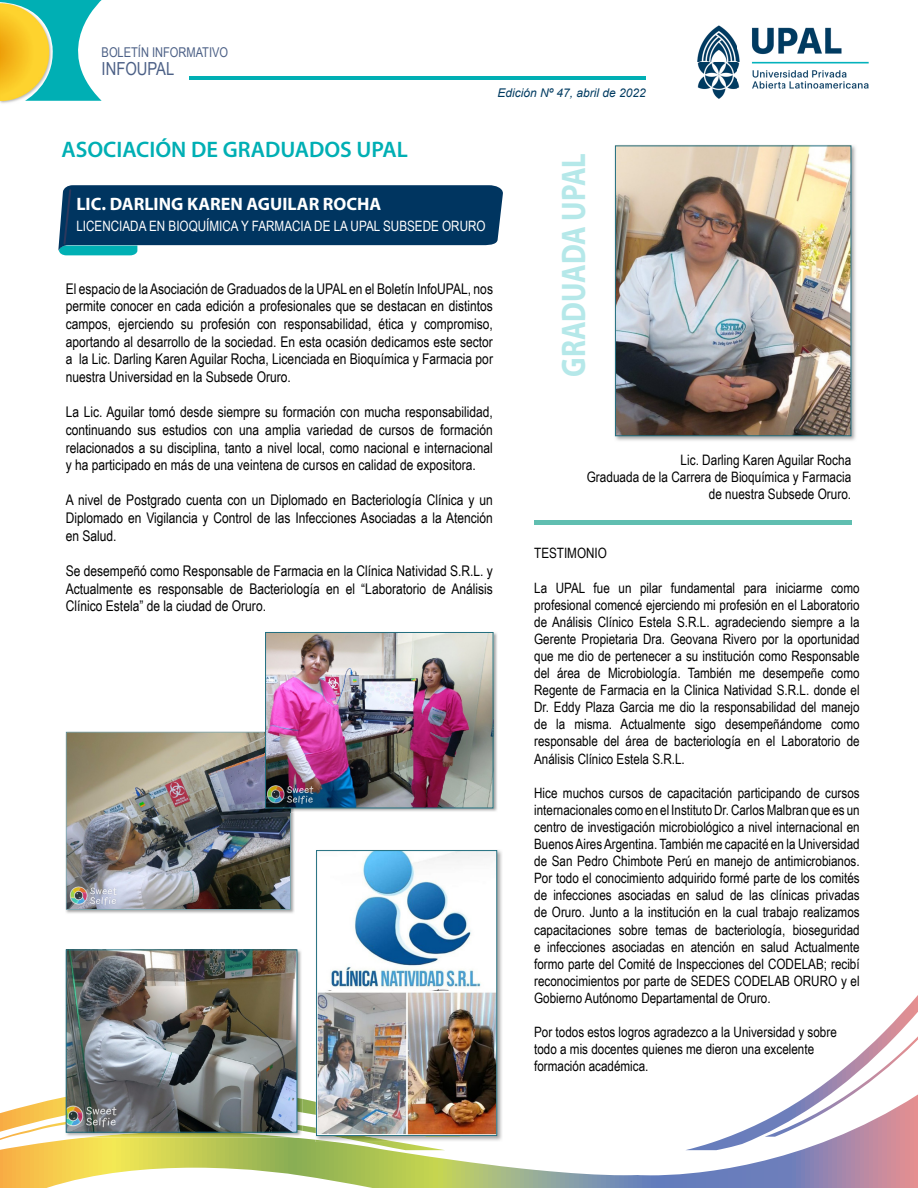
<style>
.page{position:relative;width:918px;height:1188px;background:#fff}
.page>*{position:absolute;margin:0;border:0;box-sizing:border-box;transform-origin:0 0}
.t1{font:700 34.2px "Myriad Pro";color:#b5e8e9;scale:.83 1}
.t2{font:600 22.5px "Myriad Pro";color:#00afb4}
.t3{font:700 18px "Myriad Pro";color:#fff}
.t4{font:18px "Arial Narrow";color:#4c6086}
.t5{font:14.7px/17.7px "Arial Narrow";color:#000;text-align:justify}
.t6{font:14.4px/17.2px "Arial Narrow";color:#000;text-align:right}
.t7{font:14.25px/17.1px "Arial Narrow";color:#000;text-align:justify}
.t8{font:14.25px "Arial Narrow";color:#fff}
.t9{font:13.5px "Arial Narrow";color:#4c6086}
.t10{font:italic 12px "Arial";color:#003b61}
</style>
<div class="page">
<svg style="left:0;top:1150px;width:881px;height:38px"></svg>
<svg style="left:0;top:1035px;width:881px;height:115px"></svg>
<svg style="left:881px;top:995px;width:37px;height:193px"></svg>
<hr style="left:190px;top:76px;width:456px;height:4px;background:#00afb4">
<svg style="left:0;top:0;width:102px;height:103px"></svg>
<img style="left:697px;top:25px;width:172px;height:74px">
<svg style="left:58px;top:185px;width:445px;height:70px;background:#225277"></svg>
<div style="left:534px;top:520px;width:317px;height:5px;background:#60beb0"></div>
<img style="left:614px;top:145px;width:242px;height:296px">
<img style="left:617px;top:148px;width:232px;height:286px">
<div style="left:615px;top:146px;width:236px;height:290px;border:1px solid #226f80"></div>
<img style="left:65px;top:731px;width:229px;height:182px">
<img style="left:66px;top:732px;width:224px;height:178px">
<img style="left:65px;top:949px;width:237px;height:189px">
<img style="left:84px;top:1132px;width:211px;height:6px">
<img style="left:65px;top:1085px;width:237px;height:28px">
<img style="left:65px;top:1113px;width:237px;height:18px">
<img style="left:68px;top:952px;width:227px;height:178px">
<div style="left:66px;top:950px;width:231px;height:182px;border:1px solid #226f80"></div>
<img style="left:295px;top:632px;width:202px;height:180px">
<img style="left:265px;top:808px;width:25px;height:4px">
<img style="left:267px;top:634px;width:224px;height:172px">
<div style="left:265px;top:632px;width:228px;height:176px;border:1px solid #226f80"></div>
<img style="left:315px;top:850px;width:188px;height:292px">
<img style="left:315px;top:1102px;width:148px;height:35px">
<img style="left:315px;top:1128px;width:82px;height:14px">
<img style="left:319px;top:853px;width:176px;height:281px">
<div style="left:317px;top:851px;width:180px;height:285px;border:1px solid #226f80"></div>
<p class="t9" style="left:102px;top:42px;width:128px">BOLETÍN INFORMATIVO</p>
<p class="t4" style="left:102px;top:56px;width:74px">INFOUPAL</p>
<p class="t10" style="left:497px;top:85px;width:150px">Edición Nº 47, abril de 2022</p>
<h2 class="t2" style="left:61px;top:135px;width:348px">ASOCIACIÓN DE GRADUADOS UPAL</h2>
<p class="t3" style="left:76px;top:193px;width:307px">LIC. DARLING KAREN AGUILAR ROCHA</p>
<p class="t8" style="left:76px;top:216px;width:411px">LICENCIADA EN BIOQUÍMICA Y FARMACIA DE LA UPAL SUBSEDE ORURO</p>
<p class="t5" style="left:66px;top:279px;width:429px">El espacio de la Asociación de Graduados de la UPAL en el Boletín InfoUPAL, nos permite conocer en cada edición a profesionales que se destacan en distintos campos, ejerciendo su profesión con responsabilidad, ética y compromiso, aportando al desarrollo de la sociedad. En esta ocasión dedicamos este sector a la Lic. Darling Karen Aguilar Rocha, Licenciada en Bioquímica y Farmacia por nuestra Universidad en la Subsede Oruro.</p>
<p class="t5" style="left:66px;top:403px;width:429px">La Lic. Aguilar tomó desde siempre su formación con mucha responsabilidad, continuando sus estudios con una amplia variedad de cursos de formación relacionados a su disciplina, tanto a nivel local, como nacional e internacional y ha participado en más de una veintena de cursos en calidad de expositora.</p>
<p class="t5" style="left:66px;top:491px;width:429px">A nivel de Postgrado cuenta con un Diplomado en Bacteriología Clínica y un Diplomado en Vigilancia y Control de las Infecciones Asociadas a la Atención en Salud.</p>
<p class="t5" style="left:66px;top:561px;width:429px">Se desempeñó como Responsable de Farmacia en la Clínica Natividad S.R.L. y Actualmente es responsable de Bacteriología en el “Laboratorio de Análisis Clínico Estela” de la ciudad de Oruro.</p>
<h1 class="t1" style="left:551px;top:377px;width:271px;rotate:-90deg">GRADUADA UPAL</h1>
<p class="t6" style="left:587px;top:451px;width:266px">Lic. Darling Karen Aguilar Rocha<br>Graduada de la Carrera de Bioquímica y Farmacia de nuestra Subsede Oruro.</p>
<p class="t7" style="left:534px;top:544px;width:74px">TESTIMONIO</p>
<p class="t7" style="left:534px;top:578px;width:327px">La UPAL fue un pilar fundamental para iniciarme como profesional comencé ejerciendo mi profesión en el Laboratorio de Análisis Clínico Estela S.R.L. agradeciendo siempre a la Gerente Propietaria Dra. Geovana Rivero por la oportunidad que me dio de pertenecer a su institución como Responsable del área de Microbiología. También me desempeñe como Regente de Farmacia en la Clinica Natividad S.R.L. donde el Dr. Eddy Plaza Garcia me dio la responsabilidad del manejo de la misma. Actualmente sigo desempeñándome como responsable del área de bacteriología en el Laboratorio de Análisis Clínico Estela S.R.L.</p>
<p class="t7" style="left:534px;top:784px;width:327px">Hice muchos cursos de capacitación participando de cursos internacionales como en el Instituto Dr. Carlos Malbran que es un centro de investigación microbiológico a nivel internacional en Buenos Aires Argentina. También me capacité en la Universidad de San Pedro Chimbote Perú en manejo de antimicrobianos.<br>Por todo el conocimiento adquirido formé parte de los comités de infecciones asociadas en salud de las clínicas privadas de Oruro. Junto a la institución en la cual trabajo realizamos capacitaciones sobre temas de bacteriología, bioseguridad e infecciones asociadas en atención en salud Actualmente formo parte del Comité de Inspecciones del CODELAB; recibí reconocimientos por parte de SEDES CODELAB ORURO y el Gobierno Autónomo Departamental de Oruro.</p>
<p class="t7" style="left:534px;top:1023px;width:304px;text-align:left">Por todos estos logros agradezco a la Universidad y sobre todo a mis docentes quienes me dieron una excelente formación académica.</p>
</div>
